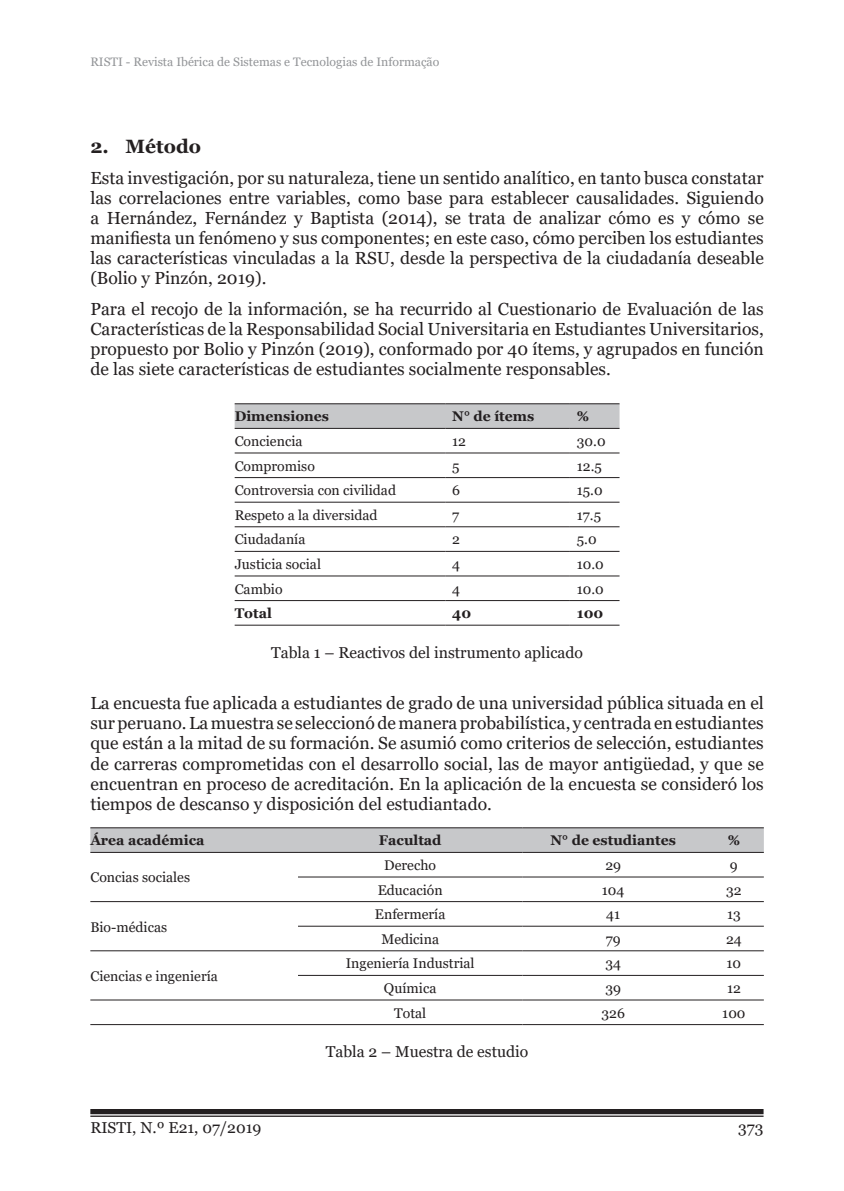
<style>
.page{position:relative;width:844px;height:1191px;background:#fff}
.page>*{position:absolute;margin:0;border:0;box-sizing:border-box;transform-origin:0 0}
.t1{font:700 19.25px "Georgia";color:#231f20}
.txt{font:17.5px/20.1px "Georgia";color:#231f20;text-align:justify}
.legned{font:15.75px "Georgia";color:#231f20}
.tb{font:14px "Georgia";color:#231f20}
.tb-2{font:700 14px "Georgia";color:#231f20}
.t2{font:12.25px "Georgia";color:#939598}
</style>
<div class="page">
<div style="left:90px;top:1109px;width:673px;height:5px;background:#231f20"></div>
<hr style="left:90px;top:1115px;width:673px;height:1px;background:#231f20">
<svg style="left:234px;top:404px;width:385px;height:24px;background:#c4c5c7"></svg>
<hr style="left:234px;top:403px;width:211px;height:1px;background:#231f20">
<hr style="left:445px;top:403px;width:124px;height:1px;background:#231f20">
<hr style="left:569px;top:403px;width:50px;height:1px;background:#231f20">
<hr style="left:234px;top:428px;width:211px;height:1px;background:#231f20">
<hr style="left:445px;top:428px;width:124px;height:1px;background:#231f20">
<hr style="left:569px;top:428px;width:50px;height:1px;background:#231f20">
<hr style="left:234px;top:452px;width:211px;height:1px;background:#231f20">
<hr style="left:445px;top:452px;width:124px;height:1px;background:#231f20">
<hr style="left:569px;top:452px;width:50px;height:1px;background:#231f20">
<hr style="left:234px;top:477px;width:211px;height:1px;background:#231f20">
<hr style="left:445px;top:477px;width:124px;height:1px;background:#231f20">
<hr style="left:569px;top:477px;width:50px;height:1px;background:#231f20">
<hr style="left:234px;top:502px;width:211px;height:1px;background:#231f20">
<hr style="left:445px;top:502px;width:124px;height:1px;background:#231f20">
<hr style="left:569px;top:502px;width:50px;height:1px;background:#231f20">
<hr style="left:234px;top:526px;width:211px;height:1px;background:#231f20">
<hr style="left:445px;top:526px;width:124px;height:1px;background:#231f20">
<hr style="left:569px;top:526px;width:50px;height:1px;background:#231f20">
<hr style="left:234px;top:551px;width:211px;height:1px;background:#231f20">
<hr style="left:445px;top:551px;width:124px;height:1px;background:#231f20">
<hr style="left:569px;top:551px;width:50px;height:1px;background:#231f20">
<hr style="left:234px;top:575px;width:211px;height:1px;background:#231f20">
<hr style="left:445px;top:575px;width:124px;height:1px;background:#231f20">
<hr style="left:569px;top:575px;width:50px;height:1px;background:#231f20">
<hr style="left:234px;top:600px;width:211px;height:1px;background:#231f20">
<hr style="left:445px;top:600px;width:124px;height:1px;background:#231f20">
<hr style="left:569px;top:600px;width:50px;height:1px;background:#231f20">
<hr style="left:234px;top:625px;width:211px;height:1px;background:#231f20">
<hr style="left:445px;top:625px;width:124px;height:1px;background:#231f20">
<hr style="left:569px;top:625px;width:50px;height:1px;background:#231f20">
<svg style="left:90px;top:828px;width:673px;height:24px;background:#c4c5c7"></svg>
<hr style="left:90px;top:827px;width:208px;height:1px;background:#231f20">
<hr style="left:298px;top:827px;width:224px;height:1px;background:#231f20">
<hr style="left:522px;top:827px;width:181px;height:1px;background:#231f20">
<hr style="left:703px;top:827px;width:60px;height:1px;background:#231f20">
<hr style="left:90px;top:852px;width:208px;height:1px;background:#231f20">
<hr style="left:298px;top:852px;width:224px;height:1px;background:#231f20">
<hr style="left:522px;top:852px;width:181px;height:1px;background:#231f20">
<hr style="left:703px;top:852px;width:60px;height:1px;background:#231f20">
<hr style="left:298px;top:876px;width:224px;height:1px;background:#231f20">
<hr style="left:522px;top:876px;width:181px;height:1px;background:#231f20">
<hr style="left:703px;top:876px;width:60px;height:1px;background:#231f20">
<hr style="left:90px;top:901px;width:208px;height:1px;background:#231f20">
<hr style="left:298px;top:901px;width:224px;height:1px;background:#231f20">
<hr style="left:522px;top:901px;width:181px;height:1px;background:#231f20">
<hr style="left:703px;top:901px;width:60px;height:1px;background:#231f20">
<hr style="left:298px;top:925px;width:224px;height:1px;background:#231f20">
<hr style="left:522px;top:925px;width:181px;height:1px;background:#231f20">
<hr style="left:703px;top:925px;width:60px;height:1px;background:#231f20">
<hr style="left:90px;top:950px;width:208px;height:1px;background:#231f20">
<hr style="left:298px;top:950px;width:224px;height:1px;background:#231f20">
<hr style="left:522px;top:950px;width:181px;height:1px;background:#231f20">
<hr style="left:703px;top:950px;width:60px;height:1px;background:#231f20">
<hr style="left:298px;top:975px;width:224px;height:1px;background:#231f20">
<hr style="left:522px;top:975px;width:181px;height:1px;background:#231f20">
<hr style="left:703px;top:975px;width:60px;height:1px;background:#231f20">
<hr style="left:90px;top:999px;width:208px;height:1px;background:#231f20">
<hr style="left:298px;top:999px;width:224px;height:1px;background:#231f20">
<hr style="left:522px;top:999px;width:181px;height:1px;background:#231f20">
<hr style="left:703px;top:999px;width:60px;height:1px;background:#231f20">
<hr style="left:90px;top:1024px;width:208px;height:1px;background:#231f20">
<hr style="left:298px;top:1024px;width:224px;height:1px;background:#231f20">
<hr style="left:522px;top:1024px;width:181px;height:1px;background:#231f20">
<hr style="left:703px;top:1024px;width:60px;height:1px;background:#231f20">
<p class="t2" style="left:90px;top:54px;width:350px">RISTI - Revista Ibérica de Sistemas e Tecnologias de Informação</p>
<h1 class="t1" style="left:90px;top:134px;width:112px">2. Método</h1>
<p class="txt" style="left:90px;top:168px;width:674px">Esta investigación, por su naturaleza, tiene un sentido analítico, en tanto busca constatar las correlaciones entre variables, como base para establecer causalidades. Siguiendo a Hernández, Fernández y Baptista (2014), se trata de analizar cómo es y cómo se manifiesta un fenómeno y sus componentes; en este caso, cómo perciben los estudiantes las características vinculadas a la RSU, desde la perspectiva de la ciudadanía deseable (Bolio y Pinzón, 2019).</p>
<p class="txt" style="left:90px;top:299px;width:674px">Para el recojo de la información, se ha recurrido al Cuestionario de Evaluación de las Características de la Responsabilidad Social Universitaria en Estudiantes Universitarios, propuesto por Bolio y Pinzón (2019), conformado por 40 ítems, y agrupados en función de las siete características de estudiantes socialmente responsables.</p>
<p class="tb-2" style="left:234px;top:407px;width:96px">Dimensiones</p>
<p class="tb-2" style="left:452px;top:407px;width:83px">N° de ítems</p>
<p class="tb-2" style="left:576px;top:407px;width:14px">%</p>
<p class="tb" style="left:234px;top:433px;width:69px">Conciencia</p>
<p class="tb" style="left:452px;top:433px;width:15px">12</p>
<p class="tb" style="left:576px;top:433px;width:30px">30.0</p>
<p class="tb" style="left:234px;top:457px;width:82px">Compromiso</p>
<p class="tb" style="left:452px;top:457px;width:9px">5</p>
<p class="tb" style="left:576px;top:457px;width:27px">12.5</p>
<p class="tb" style="left:234px;top:482px;width:163px">Controversia con civilidad</p>
<p class="tb" style="left:452px;top:482px;width:9px">6</p>
<p class="tb" style="left:576px;top:482px;width:27px">15.0</p>
<p class="tb" style="left:234px;top:506px;width:144px">Respeto a la diversidad</p>
<p class="tb" style="left:452px;top:506px;width:9px">7</p>
<p class="tb" style="left:576px;top:506px;width:26px">17.5</p>
<p class="tb" style="left:234px;top:531px;width:72px">Ciudadanía</p>
<p class="tb" style="left:452px;top:531px;width:9px">2</p>
<p class="tb" style="left:576px;top:531px;width:21px">5.0</p>
<p class="tb" style="left:234px;top:555px;width:88px">Justicia social</p>
<p class="tb" style="left:452px;top:555px;width:9px">4</p>
<p class="tb" style="left:576px;top:555px;width:28px">10.0</p>
<p class="tb" style="left:234px;top:580px;width:49px">Cambio</p>
<p class="tb" style="left:452px;top:580px;width:9px">4</p>
<p class="tb" style="left:576px;top:580px;width:28px">10.0</p>
<p class="tb-2" style="left:234px;top:604px;width:39px">Total</p>
<p class="tb-2" style="left:452px;top:604px;width:20px">40</p>
<p class="tb-2" style="left:576px;top:604px;width:28px">100</p>
<p class="legned" style="left:271px;top:642px;width:313px">Tabla 1 – Reactivos del instrumento aplicado</p>
<p class="txt" style="left:90px;top:693px;width:674px">La encuesta fue aplicada a estudiantes de grado de una universidad pública situada en el sur peruano. La muestra se seleccionó de manera probabilística, y centrada en estudiantes que están a la mitad de su formación. Se asumió como criterios de selección, estudiantes de carreras comprometidas con el desarrollo social, las de mayor antigüedad, y que se encuentran en proceso de acreditación. En la aplicación de la encuesta se consideró los tiempos de descanso y disposición del estudiantado.</p>
<p class="tb-2" style="left:90px;top:831px;width:116px">Área académica</p>
<p class="tb-2" style="left:379px;top:831px;width:64px">Facultad</p>
<p class="tb-2" style="left:550px;top:831px;width:127px">N° de estudiantes</p>
<p class="tb-2" style="left:727px;top:831px;width:14px">%</p>
<p class="tb" style="left:90px;top:869px;width:101px">Concias sociales</p>
<p class="tb" style="left:384px;top:856px;width:53px">Derecho</p>
<p class="tb" style="left:605px;top:856px;width:17px">29</p>
<p class="tb" style="left:729px;top:856px;width:9px">9</p>
<p class="tb" style="left:377px;top:881px;width:66px">Educación</p>
<p class="tb" style="left:601px;top:881px;width:24px">104</p>
<p class="tb" style="left:726px;top:881px;width:17px">32</p>
<p class="tb" style="left:90px;top:918px;width:78px">Bio-médicas</p>
<p class="tb" style="left:90px;top:967px;width:129px">Ciencias e ingeniería</p>
<p class="tb" style="left:375px;top:906px;width:72px">Enfermería</p>
<p class="tb" style="left:606px;top:906px;width:15px">41</p>
<p class="tb" style="left:726px;top:906px;width:15px">13</p>
<p class="tb" style="left:381px;top:930px;width:59px">Medicina</p>
<p class="tb" style="left:605px;top:930px;width:16px">79</p>
<p class="tb" style="left:725px;top:930px;width:17px">24</p>
<p class="tb" style="left:346px;top:955px;width:130px">Ingeniería Industrial</p>
<p class="tb" style="left:605px;top:955px;width:17px">34</p>
<p class="tb" style="left:726px;top:955px;width:16px">10</p>
<p class="tb" style="left:384px;top:979px;width:54px">Química</p>
<p class="tb" style="left:605px;top:979px;width:17px">39</p>
<p class="tb" style="left:726px;top:979px;width:15px">12</p>
<p class="tb" style="left:394px;top:1004px;width:34px">Total</p>
<p class="tb" style="left:601px;top:1004px;width:25px">326</p>
<p class="tb" style="left:722px;top:1004px;width:25px">100</p>
<p class="legned" style="left:326px;top:1042px;width:204px">Tabla 2 – Muestra de estudio</p>
<p class="legned" style="left:90px;top:1117px;width:173px">RISTI, N.º E21, 07/2019</p>
<p class="legned" style="left:738px;top:1118px;width:27px">373</p>
</div>
